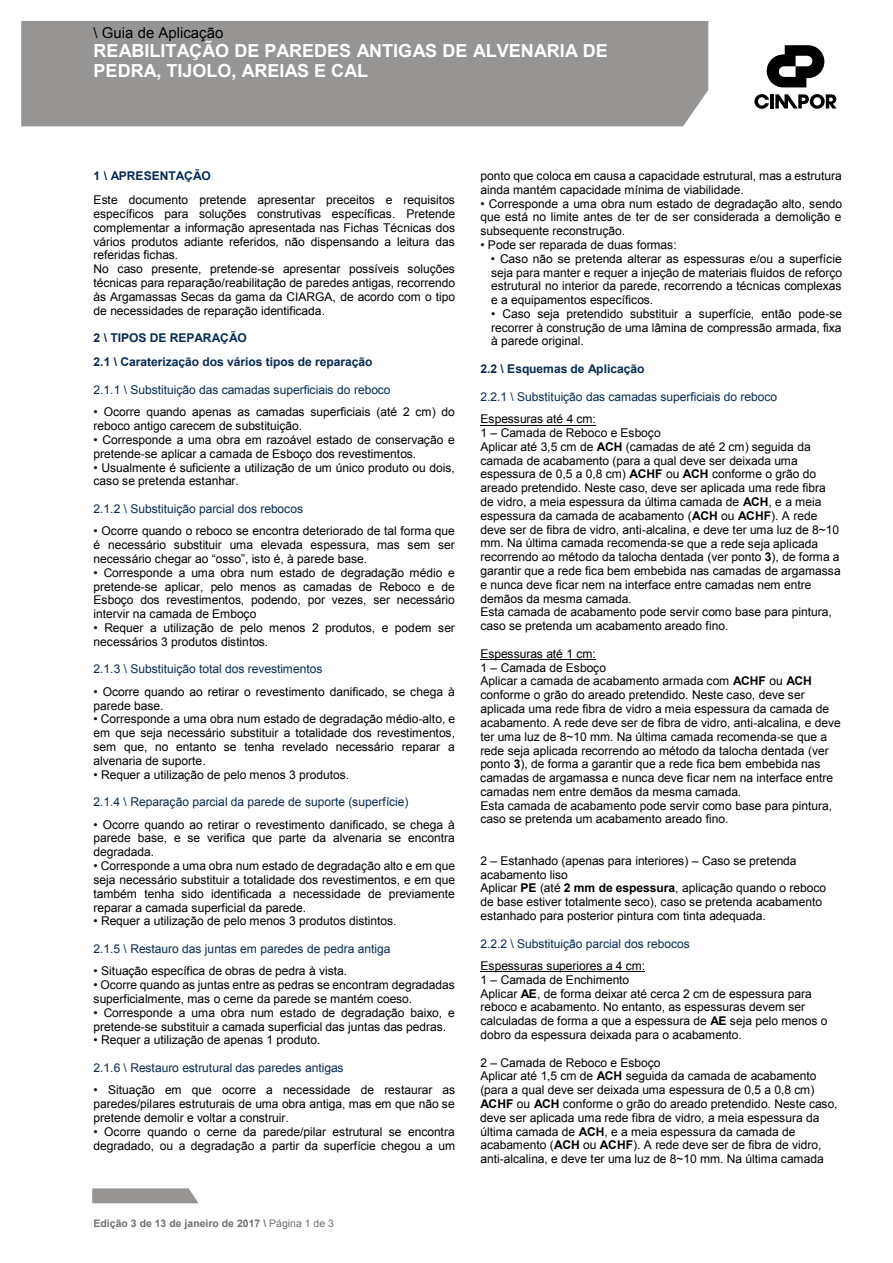
<style>
.page{position:relative;width:893px;height:1263px;background:#fff}
.page>*{position:absolute;margin:0;border:0;box-sizing:border-box;transform-origin:0 0}
.t1{font:700 18px/20.7px "Arial";color:#fff}
.t2{font:15px "Arial";color:#000}
.t3{font:12px/13.8px "Arial";letter-spacing:-.005em;color:#000}
.t4{font:12px "Arial";letter-spacing:-.005em;color:#082b51}
.t5{font:700 12px/24.2px "Arial";letter-spacing:-.005em;color:#082b51}
.t6{font:700 10.5px "Arial";color:#736f6e}
.s1{font-weight:400}
.s2{font-weight:700}
</style>
<div class="page">
<svg style="left:92px;top:1188px;width:107px;height:15px"></svg>
<div style="left:21px;top:21px;width:687px;height:105px;background:#969594"></div>
<hr style="left:480px;top:425px;width:116px;height:1px;background:#000">
<hr style="left:480px;top:659px;width:116px;height:1px;background:#000">
<hr style="left:480px;top:971px;width:165px;height:1px;background:#000">
<svg style="left:767px;top:45px;width:57px;height:42px"></svg>
<svg style="left:754px;top:94px;width:15px;height:15px"></svg>
<hr style="left:770px;top:94px;width:4px;height:14px;background:#000">
<svg style="left:775px;top:94px;width:62px;height:15px"></svg>
<p class="t2" style="left:94px;top:23px;width:131px">\ Guia de Aplicação</p>
<h1 class="t1" style="left:94px;top:41px;width:516px">REABILITAÇÃO DE PAREDES ANTIGAS DE ALVENARIA DE<br>PEDRA, TIJOLO, AREIAS E CAL</h1>
<p class="t5" style="left:94px;top:164px;width:119px">1 \ APRESENTAÇÃO</p>
<p class="t3" style="left:93px;top:193px;width:363px">Este documento pretende apresentar preceitos e requisitos específicos para soluções construtivas específicas. Pretende complementar a informação apresentada nas Fichas Técnicas dos vários produtos adiante referidos, não dispensando a leitura das referidas fichas.<br>No caso presente, pretende-se apresentar possíveis soluções técnicas para reparação/reabilitação de paredes antigas, recorrendo às Argamassas Secas da gama da CIARGA, de acordo com o tipo de necessidades de reparação identificada.</p>
<p class="t5" style="left:94px;top:326px;width:280px">2 \ TIPOS DE REPARAÇÃO<br>2.1 \ Caraterização dos vários tipos de reparação</p>
<p class="t4" style="left:94px;top:382px;width:299px">2.1.1 \ Substituição das camadas superficiais do reboco</p>
<p class="t3" style="left:94px;top:405px;width:363px">• Ocorre quando apenas as camadas superficiais (até 2 cm) do reboco antigo carecem de substituição.</p>
<p class="t3" style="left:94px;top:433px;width:363px">• Corresponde a uma obra em razoável estado de conservação e pretende-se aplicar a camada de Esboço dos revestimentos.</p>
<p class="t3" style="left:94px;top:460px;width:363px">• Usualmente é suficiente a utilização de um único produto ou dois, caso se pretenda estanhar.</p>
<p class="t4" style="left:94px;top:501px;width:211px">2.1.2 \ Substituição parcial dos rebocos</p>
<p class="t3" style="left:94px;top:524px;width:363px;text-align:justify">• Ocorre quando o reboco se encontra deteriorado de tal forma que é necessário substituir uma elevada espessura, mas sem ser necessário chegar ao “osso”, isto é, à parede base.</p>
<p class="t3" style="left:94px;top:566px;width:363px;text-align:justify">• Corresponde a uma obra num estado de degradação médio e pretende-se aplicar, pelo menos as camadas de Reboco e de Esboço dos revestimentos, podendo, por vezes, ser necessário intervir na camada de Emboço</p>
<p class="t3" style="left:94px;top:621px;width:363px">• Requer a utilização de pelo menos 2 produtos, e podem ser necessários 3 produtos distintos.</p>
<p class="t4" style="left:94px;top:661px;width:230px">2.1.3 \ Substituição total dos revestimentos</p>
<p class="t3" style="left:94px;top:685px;width:363px">• Ocorre quando ao retirar o revestimento danificado, se chega à parede base.</p>
<p class="t3" style="left:93px;top:712px;width:363px;text-align:justify">• Corresponde a uma obra num estado de degradação médio-alto, e em que seja necessário substituir a totalidade dos revestimentos, sem que, no entanto se tenha revelado necessário reparar a alvenaria de suporte.</p>
<p class="t3" style="left:93px;top:768px;width:257px">• Requer a utilização de pelo menos 3 produtos.</p>
<p class="t4" style="left:93px;top:794px;width:317px">2.1.4 \ Reparação parcial da parede de suporte (superfície)</p>
<p class="t3" style="left:94px;top:818px;width:363px;text-align:justify">• Ocorre quando ao retirar o revestimento danificado, se chega à parede base, e se verifica que parte da alvenaria se encontra degradada.</p>
<p class="t3" style="left:93px;top:859px;width:363px;text-align:justify">• Corresponde a uma obra num estado de degradação alto e em que seja necessário substituir a totalidade dos revestimentos, e em que também tenha sido identificada a necessidade de previamente reparar a camada superficial da parede.</p>
<p class="t3" style="left:93px;top:914px;width:305px">• Requer a utilização de pelo menos 3 produtos distintos.</p>
<p class="t4" style="left:93px;top:941px;width:299px">2.1.5 \ Restauro das juntas em paredes de pedra antiga</p>
<p class="t3" style="left:94px;top:964px;width:255px">• Situação específica de obras de pedra à vista.</p>
<p class="t3" style="left:94px;top:978px;width:363px">• Ocorre quando as juntas entre as pedras se encontram degradadas superficialmente, mas o cerne da parede se mantém coeso.</p>
<p class="t3" style="left:94px;top:1006px;width:363px">• Corresponde a uma obra num estado de degradação baixo, e pretende-se substituir a camada superficial das juntas das pedras.</p>
<p class="t3" style="left:93px;top:1033px;width:229px">• Requer a utilização de apenas 1 produto.</p>
<p class="t4" style="left:93px;top:1060px;width:252px">2.1.6 \ Restauro estrutural das paredes antigas</p>
<p class="t3" style="left:94px;top:1083px;width:363px;text-align:justify">• Situação em que ocorre a necessidade de restaurar as paredes/pilares estruturais de uma obra antiga, mas em que não se pretende demolir e voltar a construir.</p>
<p class="t3" style="left:94px;top:1125px;width:363px">• Ocorre quando o cerne da parede/pilar estrutural se encontra degradado, ou a degradação a partir da superfície chegou a um</p>
<p class="t6" style="left:94px;top:1216px;width:242px">Edição 3 de 13 de janeiro de 2017 \ <span class="s1">Página 1 de 3</span></p>
<p class="t3" style="left:480px;top:169px;width:363px">ponto que coloca em causa a capacidade estrutural, mas a estrutura ainda mantém capacidade mínima de viabilidade.</p>
<p class="t3" style="left:480px;top:197px;width:363px;text-align:justify">• Corresponde a uma obra num estado de degradação alto, sendo que está no limite antes de ter de ser considerada a demolição e subsequente reconstrução.</p>
<p class="t3" style="left:480px;top:238px;width:198px">• Pode ser reparada de duas formas:</p>
<p class="t3" style="left:491px;top:252px;width:353px;text-align:justify">• Caso não se pretenda alterar as espessuras e/ou a superfície seja para manter e requer a injeção de materiais fluidos de reforço estrutural no interior da parede, recorrendo a técnicas complexas e a equipamentos específicos.</p>
<p class="t3" style="left:491px;top:307px;width:353px;text-align:justify">• Caso seja pretendido substituir a superfície, então pode-se recorrer à construção de uma lâmina de compressão armada, fixa à parede original.</p>
<p class="t5" style="left:480px;top:357px;width:166px">2.2 \ Esquemas de Aplicação</p>
<p class="t4" style="left:480px;top:389px;width:298px">2.2.1 \ Substituição das camadas superficiais do reboco</p>
<p class="t3" style="left:480px;top:412px;width:362px">Espessuras até 4 cm:<br>1 – Camada de Reboco e Esboço<br>Aplicar até 3,5 cm de <span class="s2">ACH</span> (camadas de até 2 cm) seguida da camada de acabamento (para a qual deve ser deixada uma espessura de 0,5 a 0,8 cm) <span class="s2">ACHF</span> ou <span class="s2">ACH</span> conforme o grão do areado pretendido. Neste caso, deve ser aplicada uma rede fibra de vidro, a meia espessura da última camada de <span class="s2">ACH</span>, e a meia espessura da camada de acabamento (<span class="s2">ACH</span> ou <span class="s2">ACHF</span>). A rede deve ser de fibra de vidro, anti-alcalina, e deve ter uma luz de 8~10 mm. Na última camada recomenda-se que a rede seja aplicada recorrendo ao método da talocha dentada (ver ponto <span class="s2">3</span>), de forma a garantir que a rede fica bem embebida nas camadas de argamassa e nunca deve ficar nem na interface entre camadas nem entre demãos da mesma camada.<br>Esta camada de acabamento pode servir como base para pintura, caso se pretenda um acabamento areado fino.</p>
<p class="t3" style="left:480px;top:647px;width:362px">Espessuras até 1 cm:<br>1 – Camada de Esboço<br>Aplicar a camada de acabamento armada com <span class="s2">ACHF</span> ou <span class="s2">ACH </span>conforme o grão do areado pretendido. Neste caso, deve ser aplicada uma rede fibra de vidro a meia espessura da camada de acabamento. A rede deve ser de fibra de vidro, anti-alcalina, e deve ter uma luz de 8~10 mm. Na última camada recomenda-se que a rede seja aplicada recorrendo ao método da talocha dentada (ver ponto <span class="s2">3</span>), de forma a garantir que a rede fica bem embebida nas camadas de argamassa e nunca deve ficar nem na interface entre camadas nem entre demãos da mesma camada.<br>Esta camada de acabamento pode servir como base para pintura, caso se pretenda um acabamento areado fino.</p>
<p class="t3" style="left:480px;top:854px;width:347px">2 – Estanhado (apenas para interiores) – Caso se pretenda acabamento liso<br>Aplicar <span class="s2">PE</span> (até <span class="s2">2 mm de espessura</span>, aplicação quando o reboco de base estiver totalmente seco), caso se pretenda acabamento estanhado para posterior pintura com tinta adequada.</p>
<p class="t4" style="left:480px;top:936px;width:211px">2.2.2 \ Substituição parcial dos rebocos</p>
<p class="t3" style="left:480px;top:959px;width:349px">Espessuras superiores a 4 cm:<br>1 – Camada de Enchimento<br>Aplicar <span class="s2">AE</span>, de forma deixar até cerca 2 cm de espessura para reboco e acabamento. No entanto, as espessuras devem ser calculadas de forma a que a espessura de <span class="s2">AE</span> seja pelo menos o dobro da espessura deixada para o acabamento.</p>
<p class="t3" style="left:480px;top:1056px;width:359px">2 – Camada de Reboco e Esboço<br>Aplicar até 1,5 cm de <span class="s2">ACH</span> seguida da camada de acabamento (para a qual deve ser deixada uma espessura de 0,5 a 0,8 cm)<br><span class="s2">ACHF</span> ou <span class="s2">ACH</span> conforme o grão do areado pretendido. Neste caso, deve ser aplicada uma rede fibra de vidro, a meia espessura da última camada de <span class="s2">ACH</span>, e a meia espessura da camada de acabamento (<span class="s2">ACH</span> ou <span class="s2">ACHF</span>). A rede deve ser de fibra de vidro, anti-alcalina, e deve ter uma luz de 8~10 mm. Na última camada</p>
</div>
